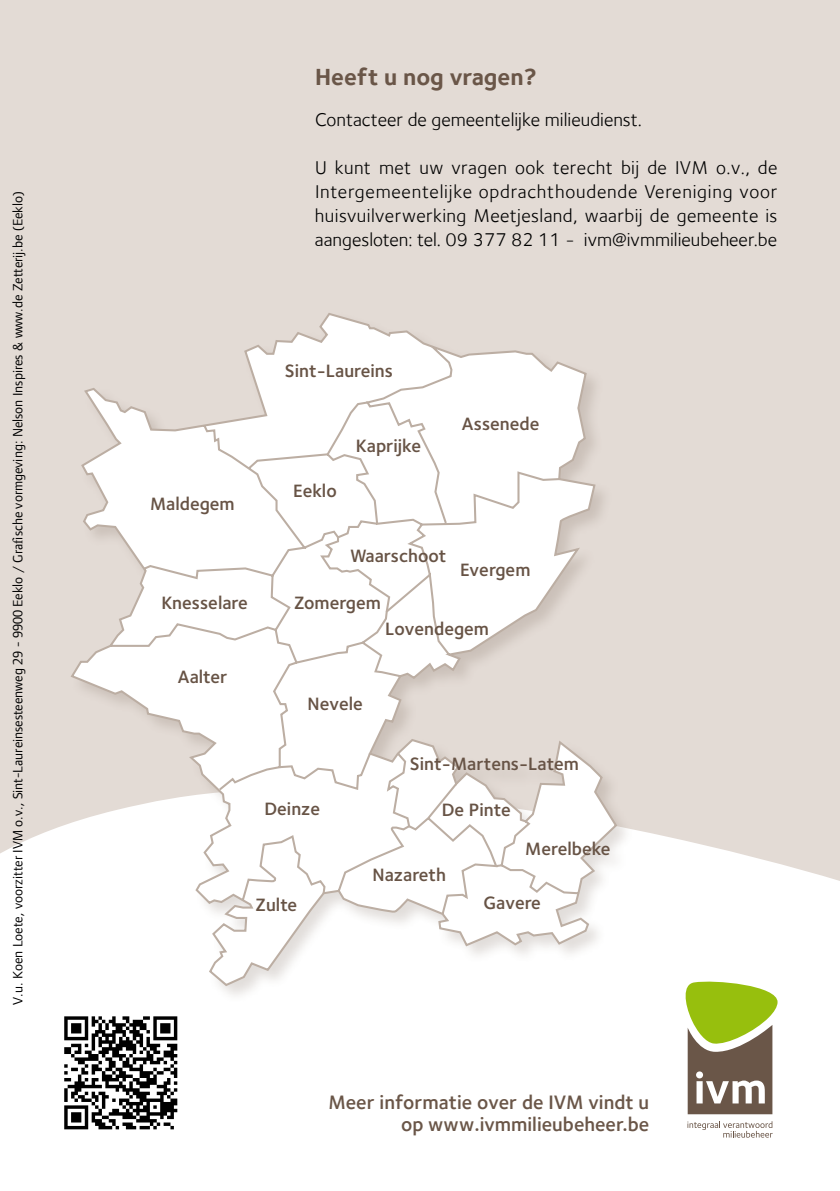
<style>
.page{position:relative;width:840px;height:1191px;background:#fff}
.page>*{position:absolute;margin:0;border:0;box-sizing:border-box;transform-origin:0 0}
.t1{font:700 24px "Foundry Sterling";color:#6a5648}
.t2{font:600 20px/22px "Foundry Sterling";color:#6a5648;text-align:right}
.t3{font:19px/24px "Foundry Sterling";color:#000;text-align:justify}
.t4{font:600 18.6px "Foundry Sterling";color:#675345}
.t5{font:14px "Foundry Form Sans";color:#000}
.s1{font-family:"Minion Pro"}
</style>
<div class="page">
<div style="left:0;top:0;width:839px;height:1191px;background:#e3dbd5"></div>
<div style="left:0;top:824px;width:839px;height:367px;background:#fff"></div>
<div style="left:69px;top:311px;width:565px;height:693px;background:#6a5648;opacity:.2"></div>
<svg style="left:71px;top:313px;width:547px;height:673px"></svg>
<svg style="left:681px;top:979px;width:96px;height:135px;background:#a2a768"></svg>
<svg style="left:687px;top:1121px;width:85px;height:16px"></svg>
<svg style="left:64px;top:1016px;width:113px;height:113px;background:#7a7a7a"></svg>
<p class="t5" style="left:10px;top:1004px;width:814px;rotate:-90deg">V.u. Koen Loete, voorzitter IVM o.v., Sint-Laureinsesteenweg 29 - 9900 Eeklo / Gra<span class="s1">f</span>ische vormgeving: Nelson Inspires &amp; www.de Zetterij.be (Eeklo)</p>
<p class="t1" style="left:315px;top:63px;width:223px">Heeft u nog vragen?</p>
<p class="t3" style="left:315px;top:108px;width:328px">Contacteer de gemeentelijke milieudienst.</p>
<p class="t3" style="left:315px;top:156px;width:464px">U kunt met uw vragen ook terecht bij de IVM o.v., de Intergemeentelijke opdrachthoudende Vereniging voor huisvuilverwerking Meetjesland, waarbij de gemeente is aangesloten: tel. 09 377 82 11 - ivm@ivmmilieubeheer.be</p>
<p class="t4" style="left:150px;top:492px;width:86px">Maldegem</p>
<p class="t4" style="left:161px;top:591px;width:88px">Knesselare</p>
<p class="t4" style="left:178px;top:666px;width:51px">Aalter</p>
<p class="t4" style="left:285px;top:360px;width:110px">Sint-Laureins</p>
<p class="t4" style="left:293px;top:480px;width:45px">Eeklo</p>
<p class="t4" style="left:356px;top:435px;width:67px">Kaprijke</p>
<p class="t4" style="left:461px;top:412px;width:79px">Assenede</p>
<p class="t4" style="left:350px;top:545px;width:98px">Waarschoot</p>
<p class="t4" style="left:294px;top:592px;width:88px">Zomergem</p>
<p class="t4" style="left:459px;top:559px;width:72px">Evergem</p>
<p class="t4" style="left:307px;top:692px;width:57px">Nevele</p>
<p class="t4" style="left:385px;top:617px;width:105px">Lovendegem</p>
<p class="t4" style="left:264px;top:798px;width:57px">Deinze</p>
<p class="t4" style="left:255px;top:893px;width:43px">Zulte</p>
<p class="t4" style="left:409px;top:752px;width:170px">Sint-Martens-Latem</p>
<p class="t4" style="left:441px;top:799px;width:70px">De Pinte</p>
<p class="t4" style="left:372px;top:864px;width:75px">Nazareth</p>
<p class="t4" style="left:525px;top:838px;width:87px">Merelbeke</p>
<p class="t4" style="left:483px;top:891px;width:59px">Gavere</p>
<p class="t2" style="left:328px;top:1091px;width:322px">Meer informatie over de IVM vindt u op www.ivmmilieubeheer.be</p>
</div>
